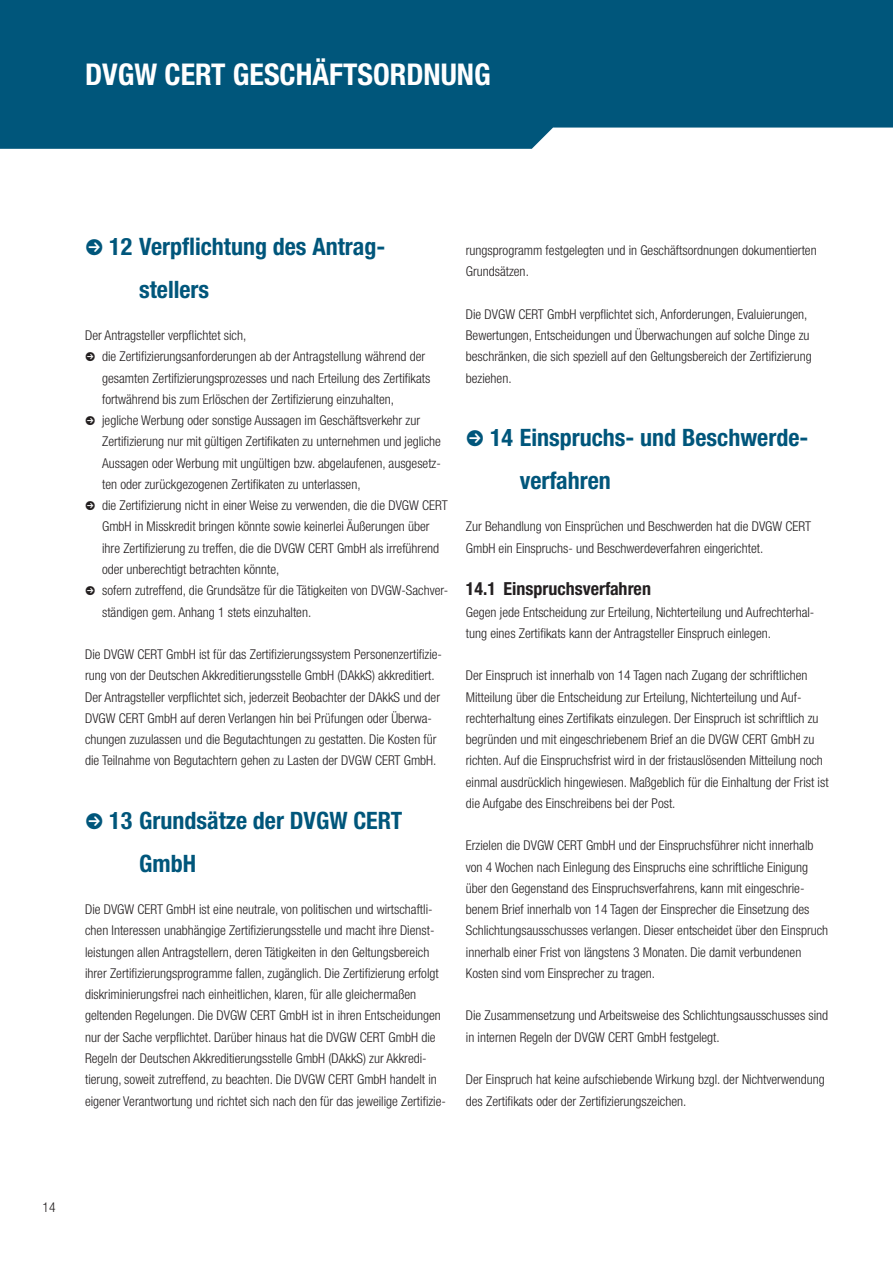
<style>
.page{position:relative;width:893px;height:1263px;background:#fff}
.page>*{position:absolute;margin:0;border:0;box-sizing:border-box;transform-origin:0 0}
.t1{font:700 condensed 30px "Helvetica Neue LT Pro";color:#fff}
.t2{font:700 condensed 24px/42.5px "Helvetica Neue LT Pro";color:#00567b}
.t3{font:700 condensed 18px "Helvetica Neue LT Pro";color:#231f20}
.t4{font:300 condensed 13.5px/21.3px "Helvetica Neue LT Pro";color:#231f20}
</style>
<div class="page">
<div style="left:0;top:0;width:892px;height:149px;background:#00567b"></div>
<h1 class="t1" style="left:85px;top:64px;width:407px">DVGW CERT GESCHÄFTSORDNUNG</h1>
<h2 class="t2" style="left:139px;top:228px;width:247px;text-indent:-30px">12 Verpflichtung des Antrag&shy;stellers</h2>
<p class="t4" style="left:102px;top:326px;width:347px;text-indent:-17px">Der Antragsteller verpflichtet sich,<br>die Zertifizierungsanforderungen ab der Antragstellung während der gesamten Zertifizierungsprozesses und nach Erteilung des Zertifikats fortwährend bis zum Erlöschen der Zertifizierung einzuhalten,<br>jegliche Werbung oder sonstige Aussagen im Geschäftsverkehr zur Zertifizierung nur mit gültigen Zertifikaten zu unternehmen und jegliche Aussagen oder Werbung mit ungültigen bzw. abgelaufenen, ausgesetz&shy;ten oder zurückgezogenen Zertifikaten zu unterlassen,<br>die Zertifizierung nicht in einer Weise zu verwenden, die die DVGW CERT GmbH in Misskredit bringen könnte sowie keinerlei Äußerungen über ihre Zertifizierung zu treffen, die die DVGW CERT GmbH als irreführend oder unberechtigt betrachten könnte,<br>sofern zutreffend, die Grundsätze für die Tätigkeiten von DVGW-Sachver&shy;ständigen gem. Anhang 1 stets einzuhalten.</p>
<p class="t4" style="left:85px;top:645px;width:358px">Die DVGW CERT GmbH ist für das Zertifizierungssystem Personenzertifizie&shy;rung von der Deutschen Akkreditierungsstelle GmbH (DAkkS) akkreditiert.<br>Der Antragsteller verpflichtet sich, jederzeit Beobachter der DAkkS und der DVGW CERT GmbH auf deren Verlangen hin bei Prüfungen oder Überwa&shy;chungen zuzulassen und die Begutachtungen zu gestatten. Die Kosten für die Teilnahme von Begutachtern gehen zu Lasten der DVGW CERT GmbH.</p>
<h2 class="t2" style="left:139px;top:802px;width:265px;text-indent:-30px">13 Grundsätze der DVGW CERT<br>GmbH</h2>
<p class="t4" style="left:85px;top:900px;width:362px">Die DVGW CERT GmbH ist eine neutrale, von politischen und wirtschaftli&shy;chen Interessen unabhängige Zertifizierungsstelle und macht ihre Dienst&shy;leistungen allen Antragstellern, deren Tätigkeiten in den Geltungsbereich ihrer Zertifizierungsprogramme fallen, zugänglich. Die Zertifizierung erfolgt diskriminierungsfrei nach einheitlichen, klaren, für alle gleichermaßen geltenden Regelungen. Die DVGW CERT GmbH ist in ihren Entscheidungen nur der Sache verpflichtet. Darüber hinaus hat die DVGW CERT GmbH die Regeln der Deutschen Akkreditierungsstelle GmbH (DAkkS) zur Akkredi&shy;tierung, soweit zutreffend, zu beachten. Die DVGW CERT GmbH handelt in eigener Verantwortung und richtet sich nach den für das jeweilige Zertifizie-</p>
<p class="t4" style="left:466px;top:241px;width:352px">rungsprogramm festgelegten und in Geschäftsordnungen dokumentierten<br>Grundsätzen.</p>
<p class="t4" style="left:466px;top:305px;width:347px">Die DVGW CERT GmbH verpflichtet sich, Anforderungen, Evaluierungen, Bewertungen, Entscheidungen und Überwachungen auf solche Dinge zu beschränken, die sich speziell auf den Geltungsbereich der Zertifizierung beziehen.</p>
<h2 class="t2" style="left:520px;top:420px;width:290px;text-indent:-30px">14 Einspruchs- und Beschwerde&shy;verfahren</h2>
<p class="t4" style="left:466px;top:518px;width:347px">Zur Behandlung von Einsprüchen und Beschwerden hat die DVGW CERT<br>GmbH ein Einspruchs- und Beschwerdeverfahren eingerichtet.</p>
<h3 class="t3" style="left:466px;top:582px;width:187px">14.1 Einspruchsverfahren</h3>
<p class="t4" style="left:466px;top:603px;width:350px">Gegen jede Entscheidung zur Erteilung, Nichterteilung und Aufrechterhal&shy;tung eines Zertifikats kann der Antragsteller Einspruch einlegen.</p>
<p class="t4" style="left:466px;top:667px;width:364px">Der Einspruch ist innerhalb von 14 Tagen nach Zugang der schriftlichen Mitteilung über die Entscheidung zur Erteilung, Nichterteilung und Auf&shy;rechterhaltung eines Zertifikats einzulegen. Der Einspruch ist schriftlich zu begründen und mit eingeschriebenem Brief an die DVGW CERT GmbH zu richten. Auf die Einspruchsfrist wird in der fristauslösenden Mitteilung noch einmal ausdrücklich hingewiesen. Maßgeblich für die Einhaltung der Frist ist die Aufgabe des Einschreibens bei der Post.</p>
<p class="t4" style="left:466px;top:837px;width:364px">Erzielen die DVGW CERT GmbH und der Einspruchsführer nicht innerhalb von 4 Wochen nach Einlegung des Einspruchs eine schriftliche Einigung über den Gegenstand des Einspruchsverfahrens, kann mit eingeschrie&shy;benem Brief innerhalb von 14 Tagen der Einsprecher die Einsetzung des Schlichtungsausschusses verlangen. Dieser entscheidet über den Einspruch innerhalb einer Frist von längstens 3 Monaten. Die damit verbundenen Kosten sind vom Einsprecher zu tragen.</p>
<p class="t4" style="left:466px;top:1007px;width:364px">Die Zusammensetzung und Arbeitsweise des Schlichtungsausschusses sind in internen Regeln der DVGW CERT GmbH festgelegt.</p>
<p class="t4" style="left:466px;top:1070px;width:360px">Der Einspruch hat keine aufschiebende Wirkung bzgl. der Nichtverwendung des Zertifikats oder der Zertifizierungszeichen.</p>
<p class="t4" style="left:43px;top:1198px;width:14px">14</p>
</div>
